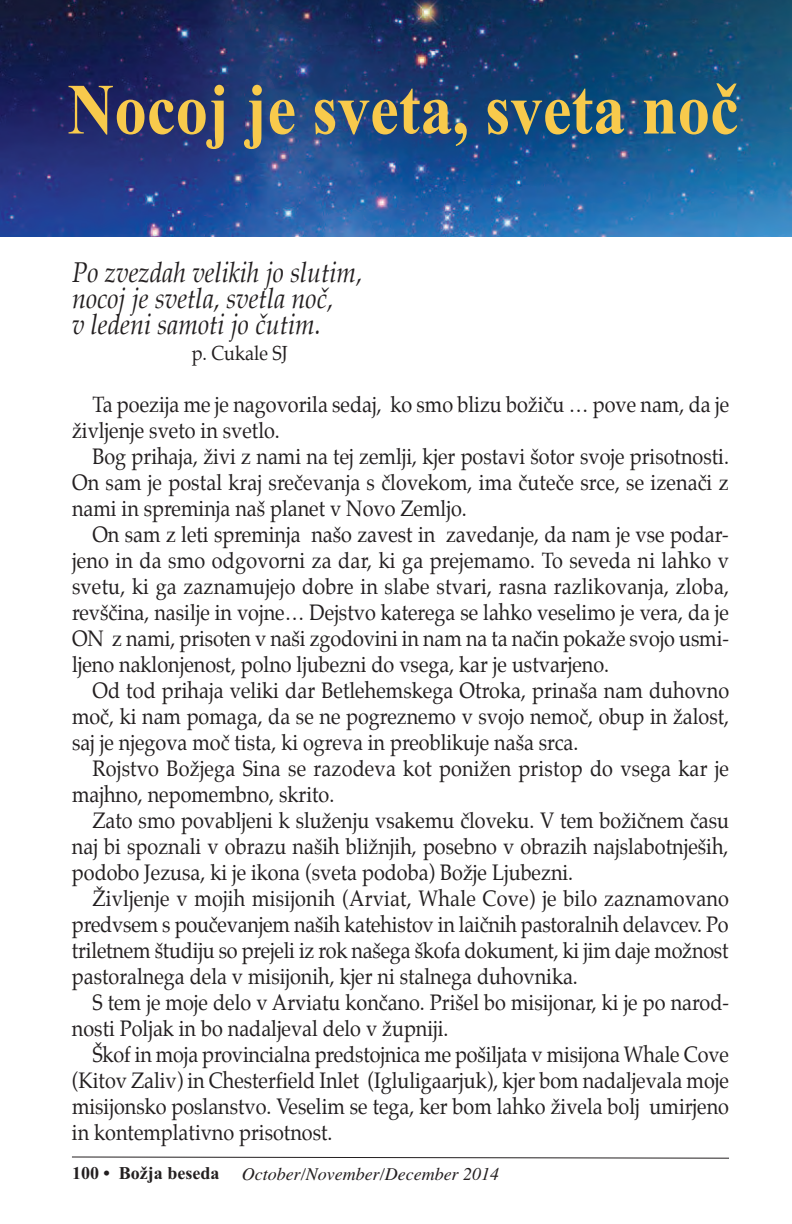
<style>
.page{position:relative;width:792px;height:1224px;background:#fff}
.page>*{position:absolute;margin:0;border:0;box-sizing:border-box;transform-origin:0 0}
.t1{font:700 72px "Times New Roman";color:#f8ca4c;scale:.9 1}
.t2{font:italic 28px/26px "Palatino";color:#231f20;scale:.9 1}
.t3{font:22px/26px "Palatino";color:#231f20;text-align:justify;scale:.9 1}
.t4{font:20px "Palatino";color:#231f20;scale:.9 1}
.t5{font:italic 18px "Times";letter-spacing:-.005em;color:#231f20}
.s1{font-family:"Times New Roman";font-weight:700;font-style:normal}
</style>
<div class="page">
<svg style="left:72px;top:1157px;width:657px;height:1px"></svg>
<img style="left:0;top:0;width:792px;height:236px">
<h1 class="t1" style="left:68px;top:67px;width:747px">Nocoj je sveta, sveta noč</h1>
<p class="t2" style="left:72px;top:261px;width:324px">Po zvezdah velikih jo slutim, nocoj je svetla, svetla noč,<br>v ledeni samoti jo čutim.</p>
<p class="t4" style="left:192px;top:343px;width:108px">p. Cukale SJ</p>
<p class="t3" style="left:72px;top:393px;width:732px;text-indent:20px">Ta poezija me je nagovorila sedaj, ko smo blizu božiču … pove nam, da je življenje sveto in svetlo.</p>
<p class="t3" style="left:72px;top:445px;width:731px;text-indent:20px">Bog prihaja, živi z nami na tej zemlji, kjer postavi šotor svoje prisotnosti.<br>On sam je postal kraj srečevanja s človekom, ima čuteče srce, se izenači z nami in spreminja naš planet v Novo Zemljo.</p>
<p class="t3" style="left:72px;top:523px;width:732px;text-indent:20px">On sam z leti spreminja našo zavest in zavedanje, da nam je vse podar&shy;jeno in da smo odgovorni za dar, ki ga prejemamo. To seveda ni lahko v svetu, ki ga zaznamujejo dobre in slabe stvari, rasna razlikovanja, zloba, revščina, nasilje in vojne… Dejstvo katerega se lahko veselimo je vera, da je ON z nami, prisoten v naši zgodovini in nam na ta način pokaže svojo usmi&shy;ljeno naklonjenost, polno ljubezni do vsega, kar je ustvarjeno.</p>
<p class="t3" style="left:72px;top:679px;width:732px;text-indent:20px">Od tod prihaja veliki dar Betlehemskega Otroka, prinaša nam duhovno moč, ki nam pomaga, da se ne pogreznemo v svojo nemoč, obup in žalost, saj je njegova moč tista, ki ogreva in preoblikuje naša srca.</p>
<p class="t3" style="left:72px;top:757px;width:732px;text-indent:20px">Rojstvo Božjega Sina se razodeva kot ponižen pristop do vsega kar je majhno, nepomembno, skrito.</p>
<p class="t3" style="left:72px;top:809px;width:732px;text-indent:20px">Zato smo povabljeni k služenju vsakemu človeku. V tem božičnem času naj bi spoznali v obrazu naših bližnjih, posebno v obrazih najslabotnješih, podobo Jezusa, ki je ikona (sveta podoba) Božje Ljubezni.</p>
<p class="t3" style="left:72px;top:887px;width:732px;text-indent:20px">Življenje v mojih misijonih (Arviat, Whale Cove) je bilo zaznamovano predvsem s poučevanjem naših katehistov in laičnih pastoralnih delavcev. Po triletnem študiju so prejeli iz rok našega škofa dokument, ki jim daje možnost pastoralnega dela v misijonih, kjer ni stalnega duhovnika.</p>
<p class="t3" style="left:72px;top:991px;width:732px;text-indent:20px">S tem je moje delo v Arviatu končano. Prišel bo misijonar, ki je po narod&shy;nosti Poljak in bo nadaljeval delo v župniji.</p>
<p class="t3" style="left:72px;top:1043px;width:732px;text-indent:20px">Škof in moja provincialna predstojnica me pošiljata v misijona Whale Cove (Kitov Zaliv) in Chesterfield Inlet (Igluligaarjuk), kjer bom nadaljevala moje misijonsko poslanstvo. Veselim se tega, ker bom lahko živela bolj umirjeno in kontemplativno prisotnost.</p>
<p class="t5" style="left:72px;top:1163px;width:429px"><span class="s1">100 • Božja beseda</span> October/November/December 2014</p>
</div>
